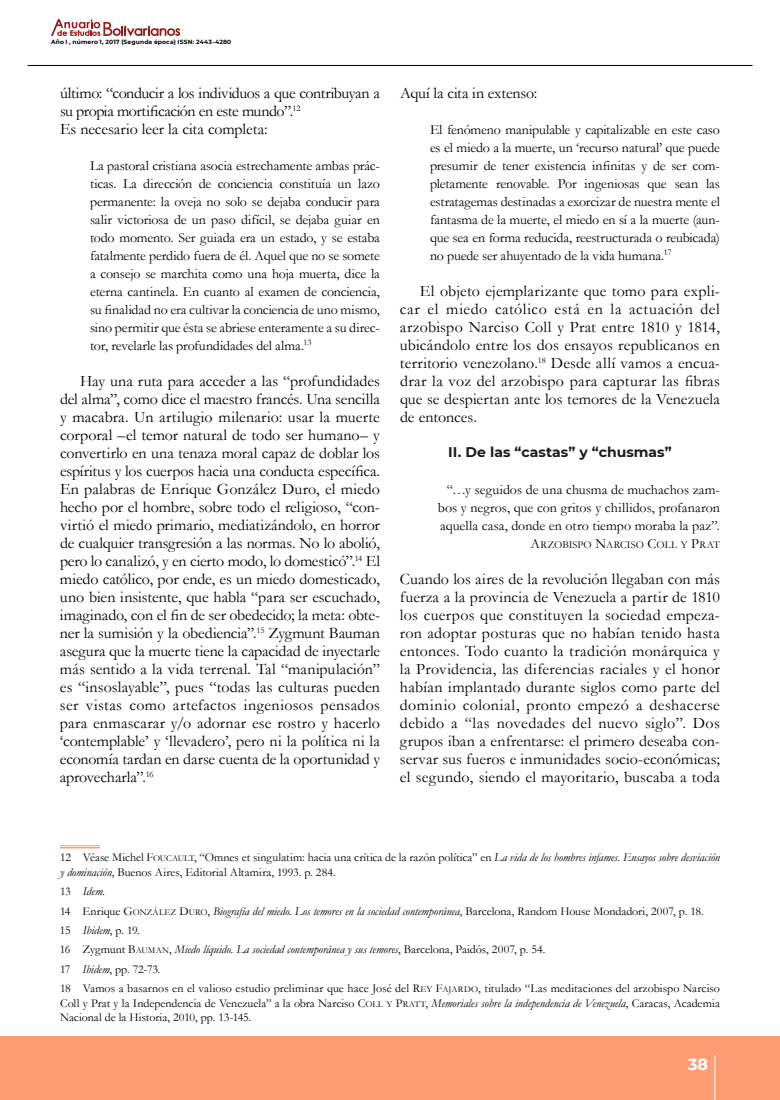
<style>
.page{position:relative;width:780px;height:1100px;background:#fff}
.page>*{position:absolute;margin:0;border:0;box-sizing:border-box;transform-origin:0 0}
.t1{font:16px/18px "Garamond";letter-spacing:-.005em;color:#000;text-align:justify}
.t2{font:16px/18px "Garamond";letter-spacing:-.025em;color:#000}
.t3{font:700 16px "Montserrat";color:#fff}
.t4{font:14px/18px "Garamond";letter-spacing:-.005em;color:#000;text-align:justify}
.t5{font:700 14px "Montserrat";letter-spacing:.005em;color:#1a1a1a}
.t6{font:12px/19.4px "Garamond";color:#000}
.t7{font:10.5px "Garamond";letter-spacing:.005em;color:#000}
.t8{font:700 6px "Montserrat";letter-spacing:.025em;color:#000}
.s1{font-size:14px}
.s2{font-size:9px}
.s3{font-style:italic}
.s4{font-style:inherit}
</style>
<div class="page">
<div style="left:0;top:1036px;width:780px;height:64px;background:#ff9d72"></div>
<hr style="left:714px;top:1055px;width:1px;height:45px;background:#fff">
<hr style="left:28px;top:65px;width:724px;height:1px;background:#000">
<svg style="left:51px;top:19px;width:129px;height:17px"></svg>
<hr style="left:60px;top:845px;width:40px;height:1px;background:#ff9d72">
<hr style="left:60px;top:847px;width:40px;height:1px;background:#ff9d72">
<p class="t8" style="left:51px;top:38px;width:182px">Año I , número 1, 2017 (Segunda época) ISSN: 2443-4280</p>
<p class="t2" style="left:60px;top:84px;width:321px">último: “conducir a los individuos a que contribuyan a su propia mortificación en este mundo”.<sup>12<br></sup>Es necesario leer la cita completa:</p>
<p class="t4" style="left:90px;top:156px;width:292px">La pastoral cristiana asocia estrechamente ambas prác&shy;ticas. La dirección de conciencia constituía un lazo permanente: la oveja no solo se dejaba conducir para salir victoriosa de un paso difícil, se dejaba guiar en todo momento. Ser guiada era un estado, y se estaba fatalmente perdido fuera de él. Aquel que no se somete a consejo se marchita como una hoja muerta, dice la eterna cantinela. En cuanto al examen de conciencia, su finalidad no era cultivar la conciencia de uno mismo, sino permitir que ésta se abriese enteramente a su direc&shy;tor, revelarle las profundidades del alma.<sup>13</sup></p>
<p class="t1" style="left:60px;top:372px;width:322px;text-indent:20px">Hay una ruta para acceder a las “profundidades del alma”, como dice el maestro francés. Una sencilla y macabra. Un artilugio milenario: usar la muerte corporal –el temor natural de todo ser humano– y convertirlo en una tenaza moral capaz de doblar los espíritus y los cuerpos hacia una conducta específica.<br>En palabras de Enrique González Duro, el miedo hecho por el hombre, sobre todo el religioso, “con&shy;virtió el miedo primario, mediatizándolo, en horror de cualquier transgresión a las normas. No lo abolió, pero lo canalizó, y en cierto modo, lo domesticó”.<sup>14</sup> El miedo católico, por ende, es un miedo domesticado, uno bien insistente, que habla “para ser escuchado, imaginado, con el fin de ser obedecido; la meta: obte&shy;ner la sumisión y la obediencia”.<sup>15</sup> Zygmunt Bauman asegura que la muerte tiene la capacidad de inyectarle más sentido a la vida terrenal. Tal “manipulación” es “insoslayable”, pues “todas las culturas pueden ser vistas como artefactos ingeniosos pensados para enmascarar y/o adornar ese rostro y hacerlo ‘contemplable’ y ‘llevadero’, pero ni la política ni la economía tardan en darse cuenta de la oportunidad y aprovecharla”.<sup>16</sup></p>
<p class="t1" style="left:400px;top:84px;width:139px">Aquí la cita in extenso:</p>
<p class="t4" style="left:430px;top:120px;width:292px">El fenómeno manipulable y capitalizable en este caso es el miedo a la muerte, un ‘recurso natural’ que puede presumir de tener existencia infinitas y de ser com&shy;pletamente renovable. Por ingeniosas que sean las estratagemas destinadas a exorcizar de nuestra mente el fantasma de la muerte, el miedo en sí a la muerte (aun&shy;que sea en forma reducida, reestructurada o reubicada) no puede ser ahuyentado de la vida humana.<sup>17</sup></p>
<p class="t1" style="left:400px;top:282px;width:322px;text-indent:20px">El objeto ejemplarizante que tomo para expli&shy;car el miedo católico está en la actuación del arzobispo Narciso Coll y Prat entre 1810 y 1814, ubicándolo entre los dos ensayos republicanos en territorio venezolano.<sup>18</sup> Desde allí vamos a encua&shy;drar la voz del arzobispo para capturar las fibras que se despiertan ante los temores de la Venezuela de entonces.</p>
<p class="t5" style="left:448px;top:442px;width:225px">II. De las “castas” y “chusmas”</p>
<p class="t4" style="left:438px;top:480px;width:284px;text-indent:9px">“…y seguidos de una chusma de muchachos zam&shy;bos y negros, que con gritos y chillidos, profanaron aquella casa, donde en otro tiempo moraba la paz”.</p>
<p class="t7" style="left:530px;top:538px;width:191px"><span class="s1">A</span>RZOBISPO <span class="s1">N</span>ARCISO <span class="s1">C</span>OLL Y <span class="s1">P</span>RAT</p>
<p class="t1" style="left:400px;top:570px;width:322px">Cuando los aires de la revolución llegaban con más fuerza a la provincia de Venezuela a partir de 1810 los cuerpos que constituyen la sociedad empeza&shy;ron adoptar posturas que no habían tenido hasta entonces. Todo cuanto la tradición monárquica y la Providencia, las diferencias raciales y el honor habían implantado durante siglos como parte del dominio colonial, pronto empezó a deshacerse debido a “las novedades del nuevo siglo”. Dos grupos iban a enfrentarse: el primero deseaba con&shy;servar sus fueros e inmunidades socio-económicas; el segundo, siendo el mayoritario, buscaba a toda</p>
<p class="t6" style="left:60px;top:850px;width:662px;line-height:14.4px">12 Véase Michel F<span class="s2">OUCAULT</span>, “Omnes et singulatim: hacia una crítica de la razón política” en <span class="s3">La vida de los hombres infames</span>. <span class="s3">Ensayos sobre desviación y dominación</span>, Buenos Aires, Editorial Altamira, 1993. p. 284.</p>
<p class="t6" style="left:60px;top:881px;width:661px">13 <span class="s3">Idem.<br></span>14 Enrique G<span class="s2">ONZÁLEZ</span> D<span class="s2">URO</span>, <span class="s3">Biografía del miedo. Los temores en la sociedad contemporánea</span>, Barcelona, Random House Mondadori, 2007, p. 18.<br>15 <span class="s3">Ibidem</span>, p. 19.<br>16 Zygmunt B<span class="s2">AUMAN</span>, <span class="s3">Miedo líquido. La sociedad contemporánea y sus temores</span>, Barcelona, Paidós, 2007, p. 54.<br>17 <span class="s3">Ibidem</span>, pp. 72-73.<br>18 Vamos a basarnos en el valioso estudio preliminar que hace José del R<span class="s2">EY</span> F<span class="s2">AJARDO</span>, titulado “Las meditaciones del arzobispo Narciso</p>
<p class="t6" style="left:60px;top:995px;width:661px;line-height:14.4px">Coll y Prat y la Independencia de Venezuela” a la obra Narciso <span class="s4">C</span><span class="s2">OLL Y</span> <span class="s4">P</span><span class="s2">RATT</span>, <span class="s3">Memoriales sobre la independencia de Venezuela</span>, Caracas, Academia<br>Nacional de la Historia, 2010, pp. 13-145.</p>
<p class="t3" style="left:688px;top:1053px;width:22px">38</p>
</div>
